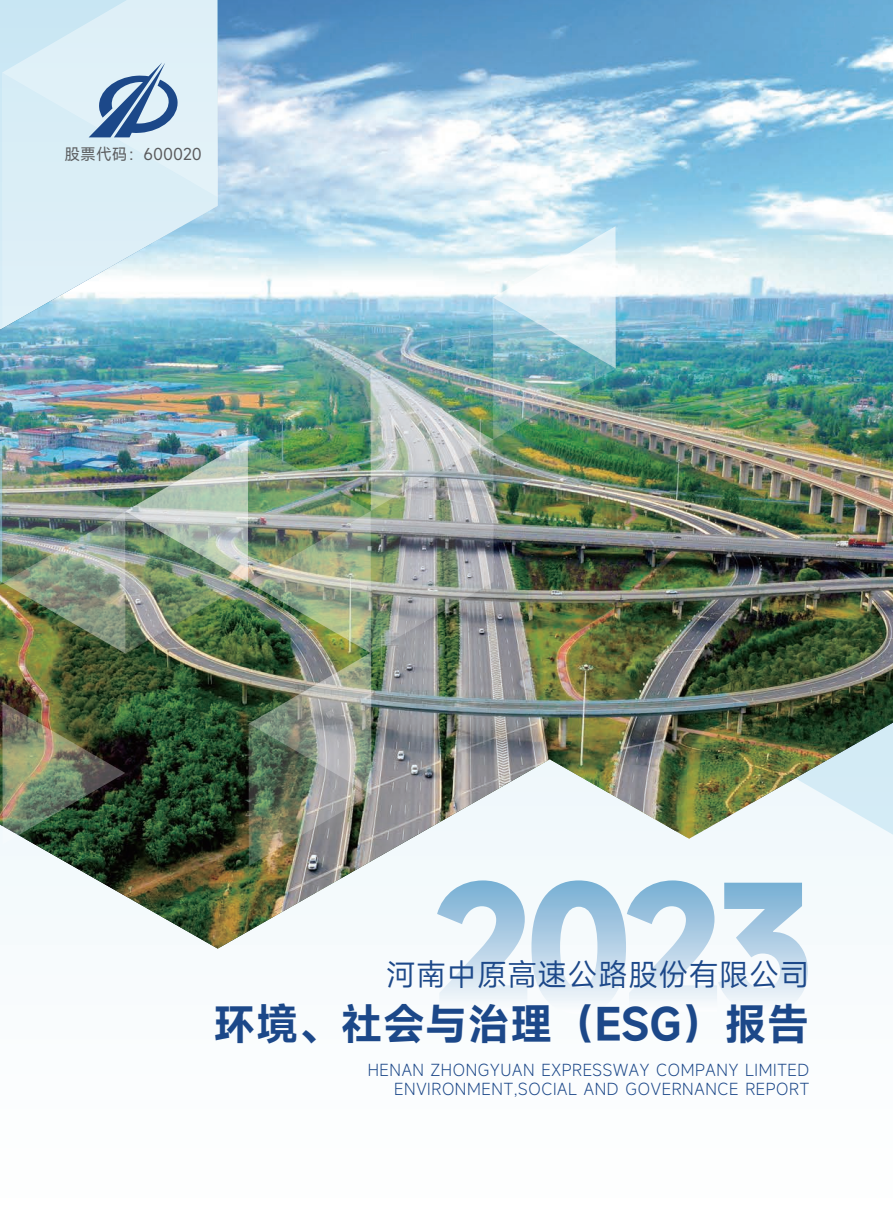
<style>
.page{position:relative;width:893px;height:1212px;background:#fbfdfe}
.page>*{position:absolute;margin:0;border:0;box-sizing:border-box;transform-origin:0 0}
.t1{font:600 42.6px "Mi Sans";color:#1c4889}
.t2{font:30.3px "Mi Sans";color:#1c4889}
.t3{font:300 16.05px/19.4px "Mi Sans";letter-spacing:.04em;color:#1c4889;text-align:right}
.t4{font:15.9px "Mi Sans";color:#5a5b5d}
</style>
<div class="page">
<svg style="left:439px;top:949px;width:369px;height:53px"></svg>
<img style="left:0;top:0;width:893px;height:949px">
<svg style="left:89px;top:62px;width:90px;height:75px;background:#93afcc"></svg>
<img style="left:0;top:226px;width:616px;height:640px">
<p class="t4" style="left:64px;top:143px;width:139px">股票代码：600020</p>
<h2 class="t2" style="left:386px;top:954px;width:425px">河南中原高速公路股份有限公司</h2>
<h1 class="t1" style="left:213px;top:996px;width:597px">环境、社会与治理（ESG）报告</h1>
<p class="t3" style="left:368px;top:1060px;width:443px">HENAN ZHONGYUAN EXPRESSWAY COMPANY LIMITED<br>ENVIRONMENT,SOCIAL AND GOVERNANCE REPORT</p>
</div>
